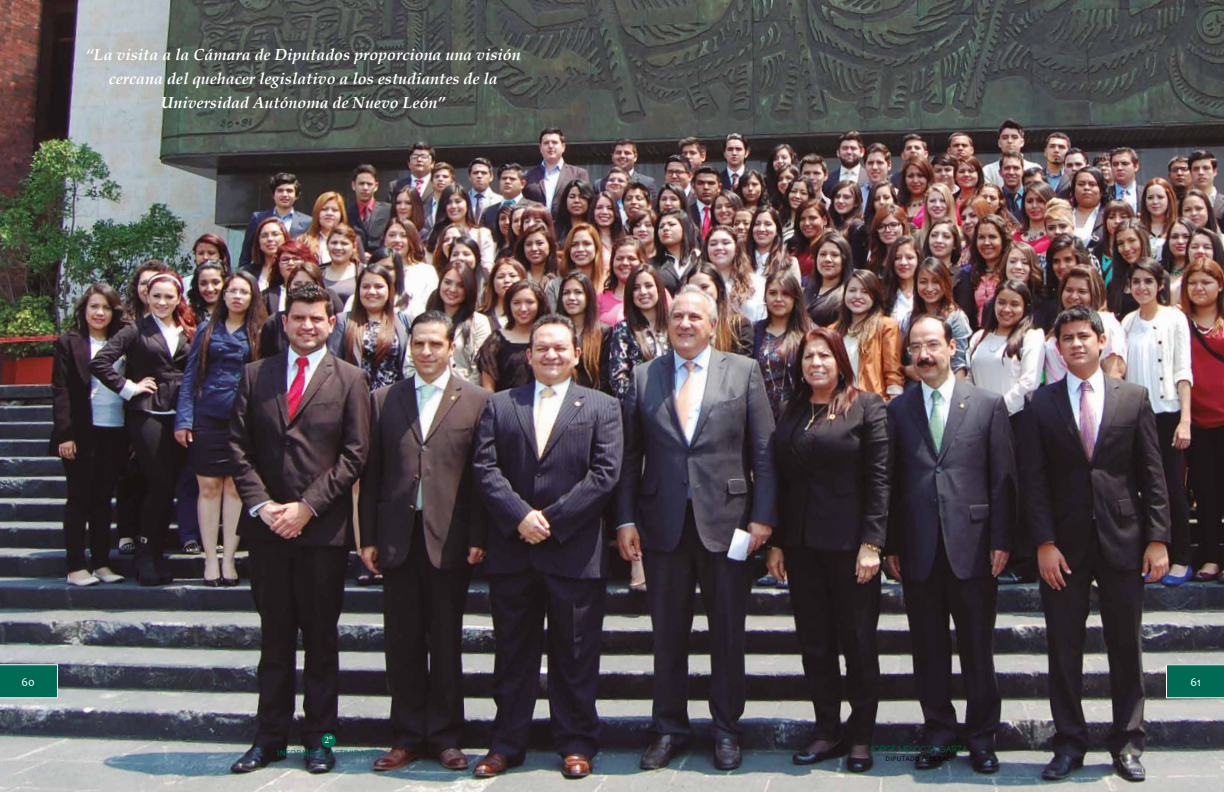
<style>
.page{position:relative;width:1224px;height:792px;background:#fff}
.page>*{position:absolute;margin:0;border:0;box-sizing:border-box;transform-origin:0 0}
.t1{font:italic 700 16px/24px "Book Antiqua";color:#fff;text-align:center}
.t2{font:12px "Primer Print";color:#006b54}
.t3{font:12px "Candara";color:#fff}
.t4{font:10px "Minion Pro";color:#fff}
.t5{font:9px "Candara";color:#006b54}
.t6{font:7px "Candara";letter-spacing:.04em;color:#000}
</style>
<div class="page">
<img style="left:0;top:0;width:1224px;height:792px">
<div style="left:322px;top:733px;width:14px;height:15px;background:#006b54;border-radius:50%"></div>
<svg style="left:0;top:664px;width:58px;height:34px;background:#11745f"></svg>
<svg style="left:1166px;top:664px;width:58px;height:34px;background:#11745f"></svg>
<p class="t1" style="left:86px;top:42px;width:436px">“La visita a la Cámara de Diputados proporciona una visión cercana del quehacer legislativo a los estudiantes de la<br>Universidad Autónoma de Nuevo León”</p>
<p class="t3" style="left:22px;top:674px;width:15px">60</p>
<p class="t3" style="left:1190px;top:674px;width:12px">61</p>
<p class="t4" style="left:324px;top:733px;width:10px">2°</p>
<p class="t5" style="left:277px;top:748px;width:104px">INFORME DE ACTIVIDADES</p>
<p class="t2" style="left:868px;top:744px;width:101px">JORGE MENDOZA GARZA</p>
<p class="t6" style="left:886px;top:754px;width:66px">DIPUTADO FEDERAL</p>
</div>
